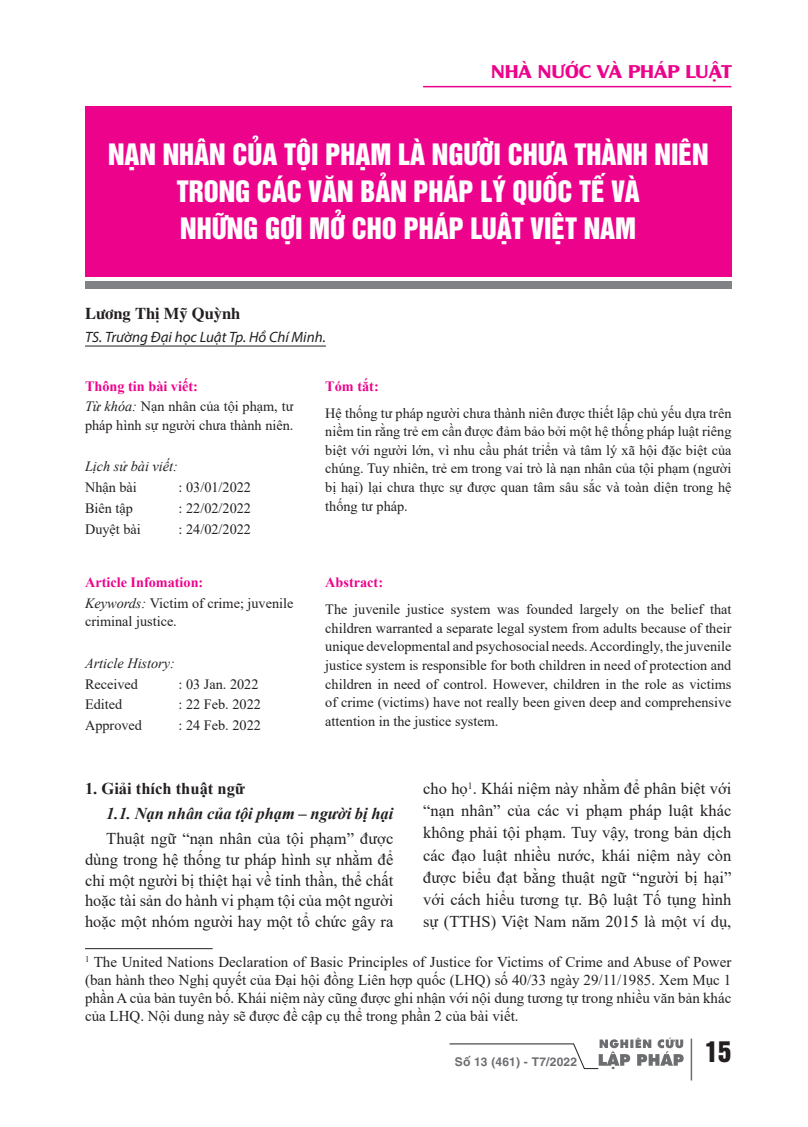
<style>
.page{position:relative;width:808px;height:1127px;background:#fff}
.page>*{position:absolute;margin:0;border:0;box-sizing:border-box;transform-origin:0 0}
.bai{font:27px/36.9px "UTM Helvet Ins";color:#fff;text-align:center}
.t1{font:26.25px "UTM Helvet Ins";color:#231f20}
.t2{font:17.85px "UTM Alexander";color:#ed028c;scale:1.19 1}
.t3{font:16.5px/22.2px "Times New Roman";color:#231f20;text-align:justify}
.nghiengdam{font:italic 700 16.5px "Times New Roman";color:#231f20}
.dam{font:700 16.5px "Times New Roman";color:#231f20}
.tg{font:700 16.5px "UTM Times";color:#231f20}
.fn{font:15px/18px "Times New Roman";color:#231f20;text-align:justify}
.stg{font:italic 15px "Myriad Pro";color:#231f20}
.n0{font:14.25px/18.6px "Times New Roman";color:#231f20}
.n0-2{font:700 14.25px "Times New Roman";color:#ed028c}
.n0-3{font:italic 14.25px "Times New Roman";color:#231f20}
.t4{font:700 12px "UTM Helve";color:#6c6d70}
.s1{font-style:italic}
</style>
<div class="page">
<hr style="left:691px;top:1038px;width:1px;height:42px;background:#6c6d70">
<svg style="left:449px;top:1037px;width:235px;height:32px"></svg>
<hr style="left:423px;top:86px;width:308px;height:1px;background:#ed028c">
<hr style="left:85px;top:948px;width:128px;height:1px;background:#231f20">
<div style="left:85px;top:106px;width:646px;height:170px;background:#ed028c"></div>
<div style="left:85px;top:281px;width:646px;height:7px;background:#808285"></div>
<hr style="left:85px;top:346px;width:241px;height:1px;background:#231f20">
<p class="t2" style="left:491px;top:57px;width:204px">NHÀ NƯỚC VÀ PHÁP LUẬT</p>
<p class="bai" style="left:108px;top:134px;width:602px">NẠN NHÂN CỦA TỘI PHẠM LÀ NGƯỜI CHƯA THÀNH NIÊN<br>TRONG CÁC VĂN BẢN PHÁP LÝ QUỐC TẾ VÀ<br>NHỮNG GỢI MỞ CHO PHÁP LUẬT VIỆT NAM</p>
<p class="tg" style="left:85px;top:301px;width:157px">Lương Thị Mỹ Quỳnh</p>
<p class="stg" style="left:85px;top:327px;width:242px">TS. Trường Đại học Luật Tp. Hồ Chí Minh.</p>
<p class="n0-2" style="left:85px;top:375px;width:114px">Thông tin bài viết:</p>
<p class="n0" style="left:85px;top:397px;width:210px"><span class="s1">Từ khóa:</span> Nạn nhân của tội phạm, tư pháp hình sự người chưa thành niên.</p>
<p class="n0-3" style="left:85px;top:457px;width:94px">Lịch sử bài viết:</p>
<p class="n0" style="left:85px;top:477px;width:53px">Nhận bài</p>
<p class="n0" style="left:179px;top:477px;width:74px">: 03/01/2022</p>
<p class="n0" style="left:85px;top:498px;width:49px">Biên tập</p>
<p class="n0" style="left:179px;top:498px;width:74px">: 22/02/2022</p>
<p class="n0" style="left:85px;top:519px;width:57px">Duyệt bài</p>
<p class="n0" style="left:179px;top:519px;width:74px">: 24/02/2022</p>
<p class="n0-2" style="left:325px;top:375px;width:55px">Tóm tắt:</p>
<p class="n0" style="left:325px;top:403px;width:408px;text-align:justify">Hệ thống tư pháp người chưa thành niên được thiết lập chủ yếu dựa trên niềm tin rằng trẻ em cần được đảm bảo bởi một hệ thống pháp luật riêng biệt với người lớn, vì nhu cầu phát triển và tâm lý xã hội đặc biệt của chúng. Tuy nhiên, trẻ em trong vai trò là nạn nhân của tội phạm (người bị hại) lại chưa thực sự được quan tâm sâu sắc và toàn diện trong hệ thống tư pháp.</p>
<p class="n0-2" style="left:85px;top:572px;width:120px">Article Infomation:</p>
<p class="n0" style="left:85px;top:593px;width:210px"><span class="s1">Keywords:</span> Victim of crime; juvenile criminal justice.</p>
<p class="n0-3" style="left:85px;top:653px;width:91px">Article History:</p>
<p class="n0" style="left:85px;top:674px;width:55px">Received</p>
<p class="n0" style="left:179px;top:674px;width:81px">: 03 Jan. 2022</p>
<p class="n0" style="left:85px;top:695px;width:39px">Edited</p>
<p class="n0" style="left:179px;top:695px;width:84px">: 22 Feb. 2022</p>
<p class="n0" style="left:85px;top:715px;width:58px">Approved</p>
<p class="n0" style="left:179px;top:715px;width:84px">: 24 Feb. 2022</p>
<p class="n0-2" style="left:325px;top:572px;width:59px">Abstract:</p>
<p class="n0" style="left:325px;top:600px;width:408px;text-align:justify">The juvenile justice system was founded largely on the belief that children warranted a separate legal system from adults because of their unique developmental and psychosocial needs. Accordingly, the juvenile justice system is responsible for both children in need of protection and children in need of control. However, children in the role as victims of crime (victims) have not really been given deep and comprehensive attention in the justice system.</p>
<p class="t3" style="left:423px;top:777px;width:310px">cho họ<sup>1</sup>. Khái niệm này nhằm để phân biệt với “nạn nhân” của các vi phạm pháp luật khác không phải tội phạm. Tuy vậy, trong bản dịch các đạo luật nhiều nước, khái niệm này còn được biểu đạt bằng thuật ngữ “người bị hại” với cách hiểu tương tự. Bộ luật Tố tụng hình sự (TTHS) Việt Nam năm 2015 là một ví dụ,</p>
<p class="dam" style="left:85px;top:776px;width:161px">1. Giải thích thuật ngữ</p>
<p class="nghiengdam" style="left:106px;top:802px;width:288px">1.1. Nạn nhân của tội phạm – người bị hại</p>
<p class="t3" style="left:85px;top:827px;width:310px;line-height:20.9px;text-indent:21px">Thuật ngữ “nạn nhân của tội phạm” được dùng trong hệ thống tư pháp hình sự nhằm để chỉ một người bị thiệt hại về tinh thần, thể chất hoặc tài sản do hành vi phạm tội của một người hoặc một nhóm người hay một tổ chức gây ra</p>
<p class="fn" style="left:85px;top:952px;width:648px"><sup>1</sup> The United Nations Declaration of Basic Principles of Justice for Victims of Crime and Abuse of Power (ban hành theo Nghị quyết của Đại hội đồng Liên hợp quốc (LHQ) số 40/33 ngày 29/11/1985. Xem Mục 1 phần A của bản tuyên bố. Khái niệm này cũng được ghi nhận với nội dung tương tự trong nhiều văn bản khác của LHQ. Nội dung này sẽ được đề cập cụ thể trong phần 2 của bài viết.</p>
<p class="t4" style="left:455px;top:1051px;width:124px">Số 13 (461) - T7/2022</p>
<h2 class="t1" style="left:705px;top:1030px;width:28px">15</h2>
</div>
